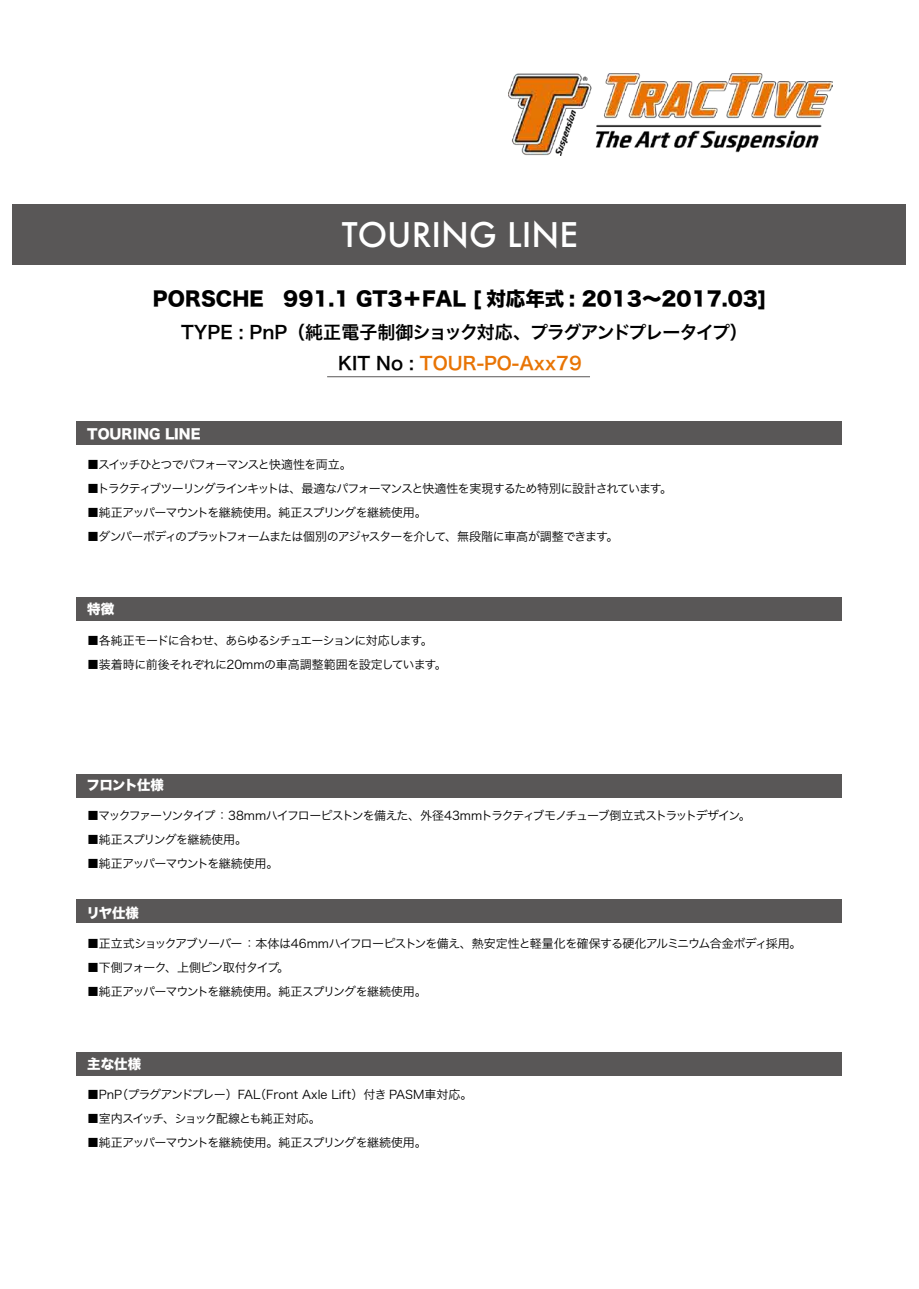
<style>
.page{position:relative;width:919px;height:1289px;background:#fff}
.page>*{position:absolute;margin:0;border:0;box-sizing:border-box;transform-origin:0 0}
.t1{font:500 33px "Futura";color:#fff}
.t2{font:19.5px "Hira Kaku Std W8";color:#000}
.t3{font:18px/31.5px "Hira Kaku Pro W6";color:#000;text-align:center}
.t4{font:13.5px "Hira Kaku Std W8";color:#fff}
.t5{font:12px "Hira Kaku Pro W3";letter-spacing:-.065em;color:#000}
.t6{font:12px "Hira Kaku Pro W3";letter-spacing:-.085em;color:#000}
.t7{font:12px "Hira Kaku Pro W3";letter-spacing:-.1em;color:#000}
.t8{font:12px "Hira Kaku Pro W3";color:#000}
.t9{font:12px "Hira Kaku Pro W3";letter-spacing:-.03em;color:#000}
.t10{font:12px "Hira Kaku Pro W3";letter-spacing:-.09em;color:#000}
.t11{font:12px "Hira Kaku Pro W3";letter-spacing:-.045em;color:#000}
.s1{color:#e87405}
</style>
<div class="page">
<img style="left:508px;top:74px;width:324px;height:81px">
<div style="left:13px;top:204px;width:893px;height:61px;background:#595757"></div>
<hr style="left:327px;top:376px;width:263px;height:1px;background:#595757">
<div style="left:77px;top:421px;width:765px;height:23px;background:#595757"></div>
<div style="left:77px;top:597px;width:765px;height:24px;background:#595757"></div>
<div style="left:77px;top:774px;width:765px;height:23px;background:#595757"></div>
<div style="left:77px;top:899px;width:765px;height:23px;background:#595757"></div>
<div style="left:77px;top:1052px;width:765px;height:23px;background:#595757"></div>
<h1 class="t1" style="left:342px;top:212px;width:238px">TOURING LINE</h1>
<h2 class="t2" style="left:153px;top:288px;width:615px">PORSCHE　991.1 GT3＋FAL [ 対応年式 : 2013～2017.03]</h2>
<h3 class="t3" style="left:181px;top:315px;width:568px">TYPE : PnP（純正電子制御ショック対応、プラグアンドプレータイプ）<br>KIT No : <span class="s1">TOUR-PO-Axx79</span></h3>
<p class="t4" style="left:87px;top:426px;width:115px">TOURING LINE</p>
<p class="t10" style="left:87px;top:454px;width:266px">■スイッチひとつでパフォーマンスと快適性を両立。</p>
<p class="t6" style="left:87px;top:478px;width:586px">■トラクティブツーリングラインキットは、最適なパフォーマンスと快適性を実現するため特別に設計されています。</p>
<p class="t5" style="left:87px;top:502px;width:341px">■純正アッパーマウントを継続使用。純正スプリングを継続使用。</p>
<p class="t5" style="left:87px;top:526px;width:532px">■ダンパーボディのプラットフォームまたは個別のアジャスターを介して、無段階に車高が調整できます。</p>
<p class="t4" style="left:87px;top:602px;width:28px">特徴</p>
<p class="t5" style="left:87px;top:629px;width:347px">■各純正モードに合わせ、あらゆるシチュエーションに対応します。</p>
<p class="t9" style="left:87px;top:653px;width:361px">■装着時に前後それぞれに20mmの車高調整範囲を設定しています。</p>
<p class="t4" style="left:87px;top:777px;width:79px">フロント仕様</p>
<p class="t7" style="left:87px;top:805px;width:665px">■マックファーソンタイプ ：38mmハイフローピストンを備えた、外径43mmトラクティブモノチューブ倒立式ストラットデザイン。</p>
<p class="t11" style="left:87px;top:829px;width:162px">■純正スプリングを継続使用。</p>
<p class="t5" style="left:87px;top:853px;width:193px">■純正アッパーマウントを継続使用。</p>
<p class="t4" style="left:86px;top:905px;width:54px">リヤ仕様</p>
<p class="t5" style="left:87px;top:932px;width:716px">■正立式ショックアブソーバー ：本体は46mmハイフローピストンを備え、熱安定性と軽量化を確保する硬化アルミニウム合金ボディ採用。</p>
<p class="t5" style="left:87px;top:956px;width:204px">■下側フォーク、上側ピン取付タイプ。</p>
<p class="t5" style="left:87px;top:980px;width:341px">■純正アッパーマウントを継続使用。純正スプリングを継続使用。</p>
<p class="t4" style="left:87px;top:1056px;width:55px">主な仕様</p>
<p class="t8" style="left:87px;top:1084px;width:387px">■PnP（プラグアンドプレー）FAL（Front Axle Lift）付き PASM車対応。</p>
<p class="t6" style="left:87px;top:1108px;width:235px">■室内スイッチ、ショック配線とも純正対応。</p>
<p class="t5" style="left:87px;top:1132px;width:341px">■純正アッパーマウントを継続使用。純正スプリングを継続使用。</p>
</div>
